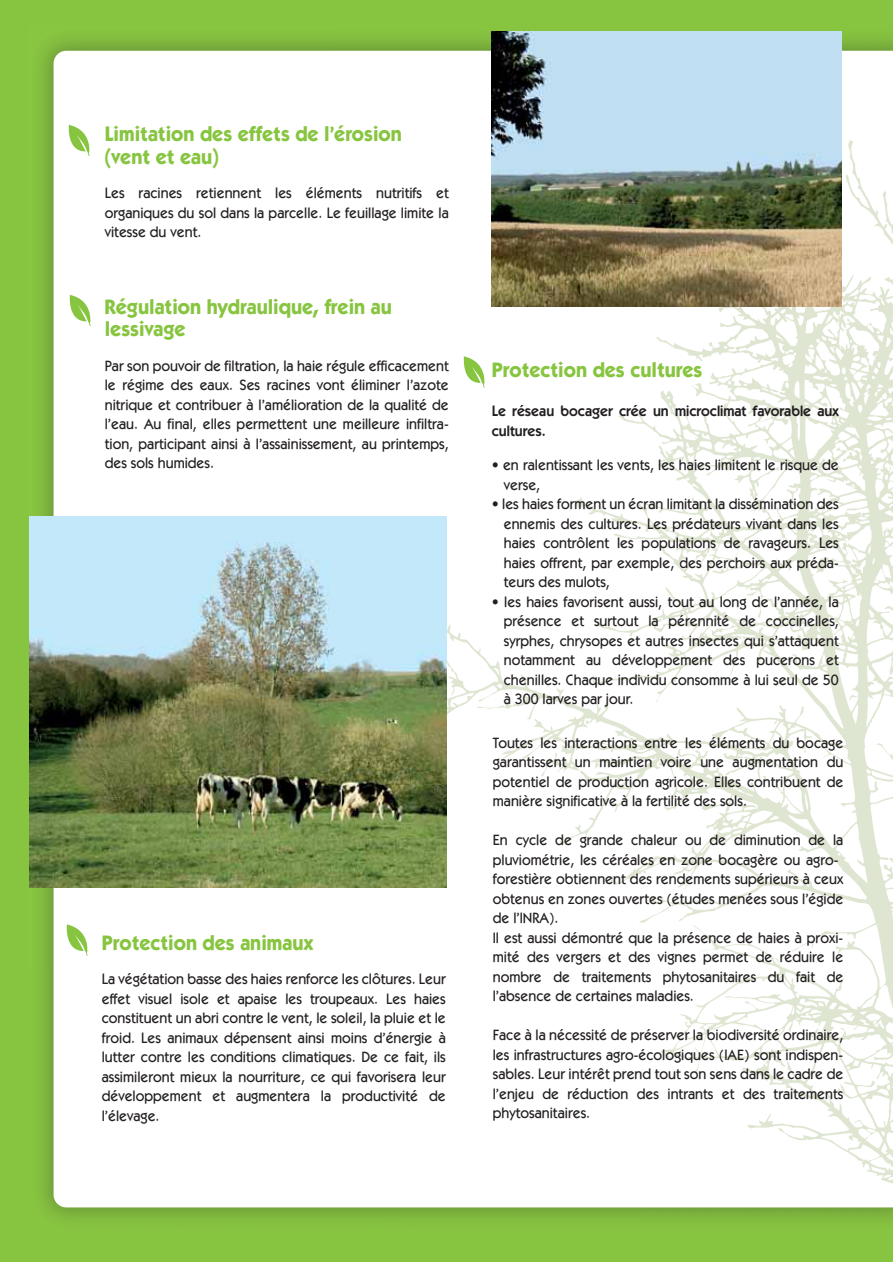
<style>
.page{position:relative;width:893px;height:1263px;background:#fff}
.page>*{position:absolute;margin:0;border:0;box-sizing:border-box;transform-origin:0 0}
.t1{font:700 21px/22.5px "Itc Kabel";color:#87c540;scale:.95 1}
.t2{font:500 15px/19.5px "Itc Kabel";color:#231f20;text-align:justify;scale:.95 1}
.t3{font:600 15px/19.5px "Itc Kabel";color:#231f20;scale:.95 1}
</style>
<div class="page">
<div style="left:0;top:0;width:893px;height:1262px;background:#87c540"></div>
<img style="left:42px;top:31px;width:851px;height:1188px">
<div style="left:54px;top:51px;width:839px;height:1156px;background:#fff"></div>
<svg style="left:422px;top:140px;width:471px;height:1048px;background:#fafbf8"></svg>
<svg style="left:66px;top:125px;width:26px;height:31px"></svg>
<svg style="left:67px;top:295px;width:26px;height:31px"></svg>
<svg style="left:64px;top:924px;width:26px;height:31px"></svg>
<svg style="left:461px;top:356px;width:26px;height:31px"></svg>
<img style="left:492px;top:32px;width:350px;height:275px">
<img style="left:29px;top:516px;width:418px;height:372px">
<h1 class="t1" style="left:105px;top:124px;width:314px">Limitation des effets de l’érosion (vent et eau)</h1>
<p class="t2" style="left:105px;top:184px;width:364px">Les racines retiennent les éléments nutritifs et organiques du sol dans la parcelle. Le feuillage limite la vitesse du vent.</p>
<h1 class="t1" style="left:105px;top:297px;width:304px">Régulation hydraulique, frein au lessivage</h1>
<p class="t2" style="left:105px;top:357px;width:364px">Par son pouvoir de filtration, la haie régule efficacement le régime des eaux. Ses racines vont éliminer l’azote nitrique et contribuer à l’amélioration de la qualité de l’eau. Au final, elles permettent une meilleure infiltra&shy;tion, participant ainsi à l’assainissement, au printemps, des sols humides.</p>
<h1 class="t1" style="left:492px;top:360px;width:223px">Protection des cultures</h1>
<p class="t3" style="left:492px;top:402px;width:367px">Le réseau bocager crée un microclimat favorable aux cultures.</p>
<p class="t2" style="left:504px;top:456px;width:354px;text-indent:-12px">• en ralentissant les vents, les haies limitent le risque de verse,</p>
<p class="t2" style="left:504px;top:495px;width:354px;text-indent:-12px">• les haies forment un écran limitant la dissémination des ennemis des cultures. Les prédateurs vivant dans les haies contrôlent les populations de ravageurs. Les haies offrent, par exemple, des perchoirs aux préda&shy;teurs des mulots,</p>
<p class="t2" style="left:504px;top:593px;width:354px;text-indent:-12px">• les haies favorisent aussi, tout au long de l’année, la présence et surtout la pérennité de coccinelles, syrphes, chrysopes et autres insectes qui s’attaquent notamment au développement des pucerons et chenilles. Chaque individu consomme à lui seul de 50 à 300 larves par jour.</p>
<h1 class="t1" style="left:102px;top:933px;width:224px">Protection des animaux</h1>
<p class="t2" style="left:102px;top:971px;width:364px">La végétation basse des haies renforce les clôtures. Leur effet visuel isole et apaise les troupeaux. Les haies constituent un abri contre le vent, le soleil, la pluie et le froid. Les animaux dépensent ainsi moins d’énergie à lutter contre les conditions climatiques. De ce fait, ils assimileront mieux la nourriture, ce qui favorisera leur développement et augmentera la productivité de l’élevage.</p>
<p class="t2" style="left:493px;top:734px;width:370px">Toutes les interactions entre les éléments du bocage garantissent un maintien voire une augmentation du potentiel de production agricole. Elles contribuent de manière significative à la fertilité des sols.</p>
<p class="t2" style="left:493px;top:831px;width:370px;text-align:left">En cycle de grande chaleur ou de diminution de la pluviométrie, les céréales en zone bocagère ou agro&shy;forestière obtiennent des rendements supérieurs à ceux obtenus en zones ouvertes (études menées sous l’égide de l’INRA).<br>Il est aussi démontré que la présence de haies à proxi&shy;mité des vergers et des vignes permet de réduire le nombre de traitements phytosanitaires du fait de l’absence de certaines maladies.</p>
<p class="t2" style="left:493px;top:1026px;width:370px">Face à la nécessité de préserver la biodiversité ordinaire, les infrastructures agro-écologiques (IAE) sont indispen&shy;sables. Leur intérêt prend tout son sens dans le cadre de l’enjeu de réduction des intrants et des traitements phytosanitaires.</p>
</div>
